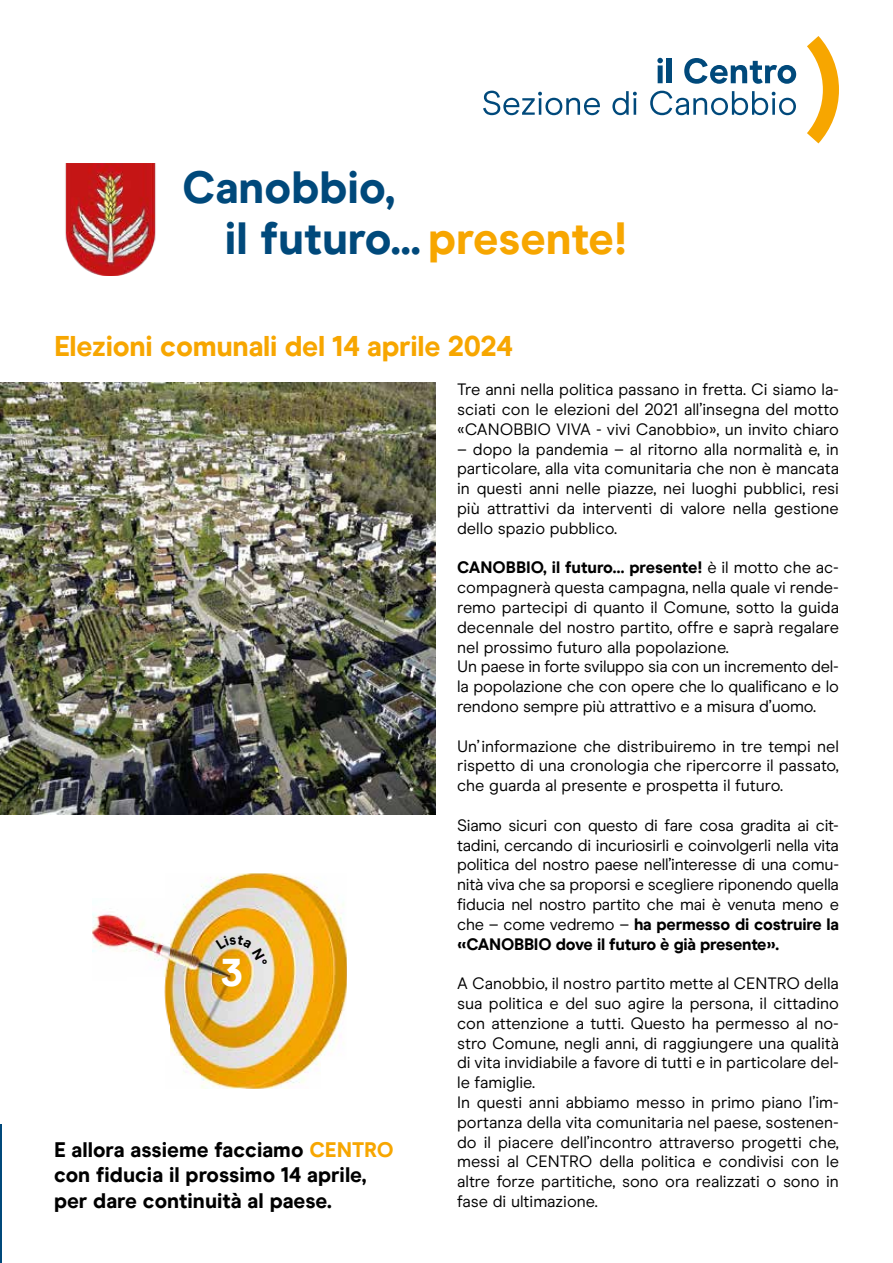
<style>
.page{position:relative;width:893px;height:1263px;background:#fff}
.page>*{position:absolute;margin:0;border:0;box-sizing:border-box;transform-origin:0 0}
.t1{font:800 45px/51px "Modern Era";color:#00497b}
.t2{font:800 38.7px "Modern Era";color:#fff}
.t3{font:800 28.5px "Modern Era";letter-spacing:-.01em;color:#f7a600}
.t4{font:800 21px/25.2px "Modern Era";color:#000}
.t5{font:16.5px/19.8px "Modern Era";color:#000;text-align:justify}
.s1{color:#f7a600}
.s2{font-weight:800}
</style>
<div class="page">
<svg style="left:684px;top:58px;width:112px;height:26px"></svg>
<svg style="left:807px;top:36px;width:32px;height:107px"></svg>
<svg style="left:657px;top:58px;width:6px;height:25px"></svg>
<div style="left:667px;top:59px;width:5px;height:24px;background:#00497b"></div>
<svg style="left:483px;top:91px;width:117px;height:24px"></svg>
<svg style="left:612px;top:91px;width:25px;height:24px"></svg>
<svg style="left:650px;top:91px;width:146px;height:24px"></svg>
<hr style="left:0;top:1125px;width:1px;height:138px;background:#00497b">
<img style="left:0;top:382px;width:436px;height:432px">
<img style="left:65px;top:163px;width:91px;height:113px">
<img style="left:169px;top:874px;width:178px;height:184px">
<img style="left:92px;top:912px;width:77px;height:65px">
<img style="left:164px;top:977px;width:5px;height:48px">
<img style="left:169px;top:1056px;width:151px;height:32px">
<svg style="left:216px;top:935px;width:51px;height:29px"></svg>
<h1 class="t1" style="left:225px;top:162px;width:404px;text-indent:-43px">Canobbio,<br>il futuro... <span class="s1">presente!</span></h1>
<h3 class="t3" style="left:54px;top:329px;width:460px">Elezioni comunali del 14 aprile 2024</h3>
<p class="t5" style="left:457px;top:380px;width:383px">Tre anni nella politica passano in fretta. Ci siamo la&shy;sciati con le elezioni del 2021 all’insegna del motto «CANOBBIO VIVA - vivi Canobbio», un invito chiaro</p>
<p class="t5" style="left:457px;top:439px;width:383px">– dopo la pandemia – al ritorno alla normalità e, in particolare, alla vita comunitaria che non è mancata in questi anni nelle piazze, nei luoghi pubblici, resi più attrattivi da interventi di valore nella gestione dello spazio pubblico.</p>
<p class="t5" style="left:457px;top:558px;width:383px;text-align:left"><span class="s2">CANOBBIO, il futuro… presente!</span> è il motto che ac&shy;compagnerà questa campagna, nella quale vi rende&shy;remo partecipi di quanto il Comune, sotto la guida decennale del nostro partito, offre e saprà regalare nel prossimo futuro alla popolazione.<br>Un paese in forte sviluppo sia con un incremento del&shy;la popolazione che con opere che lo qualificano e lo rendono sempre più attrattivo e a misura d’uomo.</p>
<p class="t5" style="left:457px;top:736px;width:383px">Un’informazione che distribuiremo in tre tempi nel rispetto di una cronologia che ripercorre il passato, che guarda al presente e prospetta il futuro.</p>
<p class="t5" style="left:457px;top:815px;width:383px">Siamo sicuri con questo di fare cosa gradita ai cit&shy;tadini, cercando di incuriosirli e coinvolgerli nella vita politica del nostro paese nell’interesse di una comu&shy;nità viva che sa proporsi e scegliere riponendo quella fiducia nel nostro partito che mai è venuta meno e che – come vedremo – <span class="s2">ha permesso di costruire la «CANOBBIO dove il futuro è già presente».</span></p>
<p class="t5" style="left:457px;top:974px;width:383px;text-align:left">A Canobbio, il nostro partito mette al CENTRO della sua politica e del suo agire la persona, il cittadino con attenzione a tutti. Questo ha permesso al no&shy;stro Comune, negli anni, di raggiungere una qualità di vita invidiabile a favore di tutti e in particolare del&shy;le famiglie.<br>In questi anni abbiamo messo in primo piano l’im&shy;portanza della vita comunitaria nel paese, sostenen&shy;do il piacere dell’incontro attraverso progetti che, messi al CENTRO della politica e condivisi con le altre forze partitiche, sono ora realizzati o sono in fase di ultimazione.</p>
<h2 class="t2" style="left:220px;top:950px;width:24px">3</h2>
<p class="t4" style="left:54px;top:1137px;width:341px">E allora assieme facciamo <span class="s1">CENTRO </span>con fiducia il prossimo 14 aprile, per dare continuità al paese.</p>
</div>
